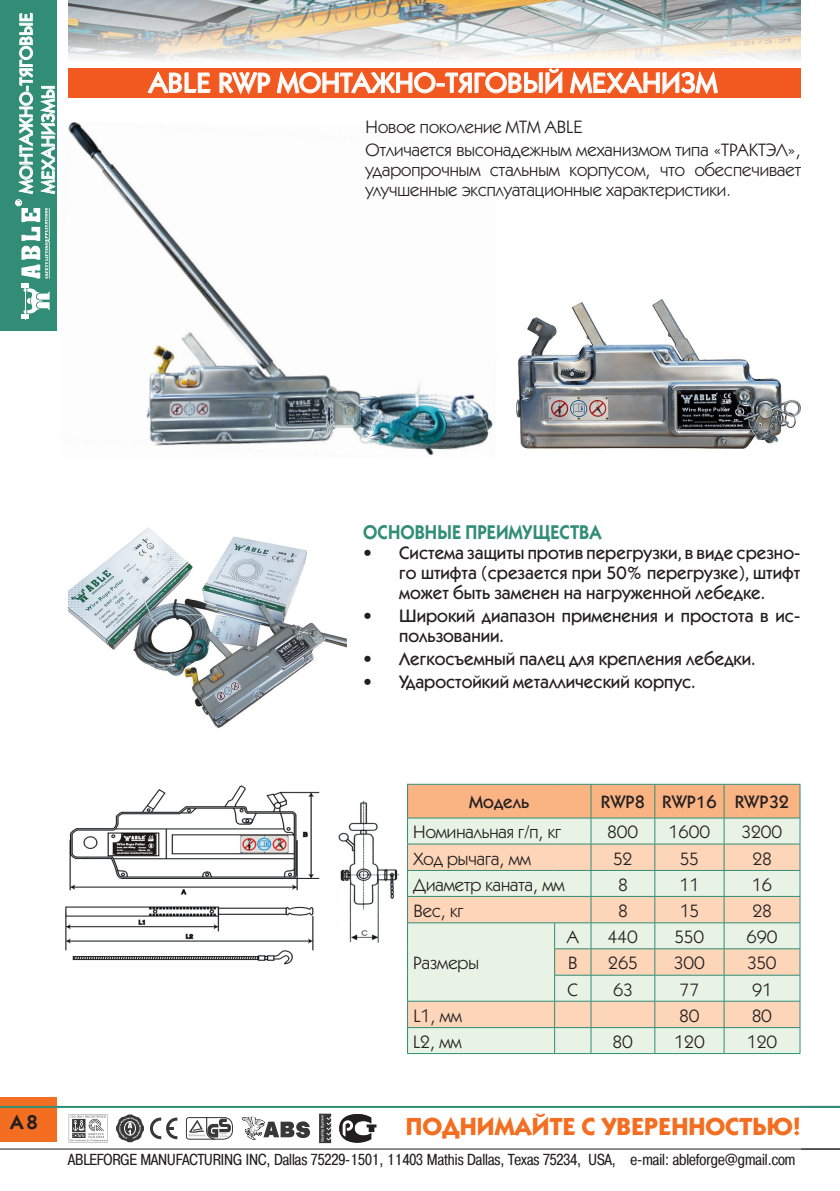
<style>
.page{position:relative;width:840px;height:1191px;background:#fff}
.page>*{position:absolute;margin:0;border:0;box-sizing:border-box;transform-origin:0 0}
.POLOSA{font:500 28px "Kabel C";color:#fff}
.t1{font:700 24.8px "Kabel C";color:#f36e21}
.t2{font:600 20px "Kabel C";letter-spacing:.005em;color:#318d75;scale:.9 1}
.t3{font:600 20px "Kabel C";color:#231f20}
.For_TAB_Zag{font:500 18px/20px "Kabel C";color:#231f20;text-align:justify}
.OSN_9{font:18px/20px "Kabel C";color:#231f20;text-align:justify}
.For_TAB_1{font:18px "Kabel C";color:#231f20}
.Osn{font:500 18px/22px "Kabel C";color:#fff}
.t4{font:15.8px "Pragmatica Cond C";color:#231f20}
</style>
<div class="page">
<div style="left:0;top:1096px;width:56px;height:45px;background:#f36e21"></div>
<div style="left:68px;top:68px;width:731px;height:29px;background:#f15921"></div>
<div style="left:0;top:0;width:57px;height:331px;background:#318d75"></div>
<div style="left:15px;top:199px;width:7px;height:7px;border:1px solid #fff;border-radius:50%"></div>
<hr style="left:25px;top:283px;width:1px;height:36px;background:#fff">
<svg style="left:16px;top:200px;width:34px;height:118px"></svg>
<svg style="left:150px;top:1117px;width:27px;height:22px"></svg>
<svg style="left:186px;top:1117px;width:47px;height:22px"></svg>
<svg style="left:116px;top:1114px;width:28px;height:28px"></svg>
<svg style="left:69px;top:1114px;width:38px;height:28px"></svg>
<svg style="left:319px;top:1113px;width:12px;height:30px"></svg>
<svg style="left:241px;top:1116px;width:69px;height:24px"></svg>
<hr style="left:0;top:1106px;width:839px;height:2px;background:#318d75">
<hr style="left:0;top:1148px;width:839px;height:1px;background:#231f20">
<svg style="left:339px;top:1114px;width:37px;height:28px"></svg>
<img style="left:68px;top:0;width:732px;height:61px">
<svg style="left:147px;top:71px;width:64px;height:23px"></svg>
<svg style="left:219px;top:68px;width:343px;height:26px"></svg>
<svg style="left:569px;top:71px;width:149px;height:23px"></svg>
<div style="left:364px;top:655px;width:6px;height:7px;border:1px solid #fff;border-radius:50%"></div>
<hr style="left:407px;top:783px;width:147px;height:1px;background:#318d75">
<hr style="left:554px;top:783px;width:36px;height:1px;background:#318d75">
<hr style="left:590px;top:783px;width:64px;height:1px;background:#318d75">
<hr style="left:654px;top:783px;width:69px;height:1px;background:#318d75">
<hr style="left:723px;top:783px;width:77px;height:1px;background:#318d75">
<svg style="left:407px;top:784px;width:393px;height:269px"></svg>
<hr style="left:407px;top:1053px;width:147px;height:1px;background:#318d75">
<hr style="left:554px;top:1053px;width:36px;height:1px;background:#318d75">
<hr style="left:590px;top:1053px;width:64px;height:1px;background:#318d75">
<hr style="left:654px;top:1053px;width:69px;height:1px;background:#318d75">
<hr style="left:723px;top:1053px;width:76px;height:1px;background:#318d75">
<img style="left:66px;top:785px;width:334px;height:180px">
<img style="left:68px;top:122px;width:425px;height:334px">
<svg style="left:18px;top:12px;width:16px;height:182px"></svg>
<svg style="left:40px;top:85px;width:16px;height:109px"></svg>
<img style="left:516px;top:299px;width:284px;height:149px">
<img style="left:68px;top:527px;width:278px;height:201px">
<p class="Osn" style="left:14px;top:193px;width:183px;rotate:-90deg">МОНТАЖНО-ТЯГОВЫЕ<br>МЕХАНИЗМЫ</p>
<p class="POLOSA" style="left:149px;top:66px;width:570px">ABLE RWP МОНТАЖНО-ТЯГОВЫЙ МЕХАНИЗМ</p>
<p class="OSN_9" style="left:365px;top:116px;width:218px">Новое поколение МТМ ABLE</p>
<p class="OSN_9" style="left:365px;top:139px;width:437px">Отличается высонадежным механизмом типа «ТРАКТЭЛ», ударопрочным стальным корпусом, что обеспечивает улучшенные эксплуатационные характеристики.</p>
<p class="t2" style="left:363px;top:521px;width:266px">ОСНОВНЫЕ ПРЕИМУЩЕСТВА</p>
<p class="For_TAB_Zag" style="left:399px;top:542px;width:402px;text-indent:-36px">• Система защиты против перегрузки, в виде срезно&shy;го штифта (срезается при 50% перегрузке), штифт может быть заменен на нагруженной лебедке.</p>
<p class="For_TAB_Zag" style="left:399px;top:605px;width:402px;text-indent:-36px">• Широкий диапазон применения и простота в ис&shy;пользовании.</p>
<p class="For_TAB_Zag" style="left:363px;top:648px;width:393px">• Легкосъемный палец для крепления лебедки.</p>
<p class="For_TAB_Zag" style="left:363px;top:671px;width:334px">• Ударостойкий металлический корпус.</p>
<p class="t3" style="left:10px;top:1111px;width:29px">A8</p>
<p class="For_TAB_Zag" style="left:469px;top:791px;width:61px">Модель</p>
<p class="For_TAB_Zag" style="left:600px;top:791px;width:46px">RWP8</p>
<p class="For_TAB_Zag" style="left:662px;top:791px;width:56px">RWP16</p>
<p class="For_TAB_Zag" style="left:734px;top:791px;width:56px">RWP32</p>
<p class="For_TAB_1" style="left:413px;top:821px;width:149px">Номинальная г/п, кг</p>
<p class="For_TAB_1" style="left:607px;top:821px;width:32px">800</p>
<p class="For_TAB_1" style="left:668px;top:821px;width:43px">1600</p>
<p class="For_TAB_1" style="left:741px;top:821px;width:42px">3200</p>
<p class="For_TAB_1" style="left:413px;top:847px;width:119px">Ход рычага, мм</p>
<p class="For_TAB_1" style="left:613px;top:847px;width:21px">52</p>
<p class="For_TAB_1" style="left:679px;top:847px;width:20px">55</p>
<p class="For_TAB_1" style="left:752px;top:847px;width:20px">28</p>
<p class="For_TAB_1" style="left:413px;top:873px;width:153px">Диаметр каната, мм</p>
<p class="For_TAB_1" style="left:618px;top:873px;width:11px">8</p>
<p class="For_TAB_1" style="left:679px;top:873px;width:21px">11</p>
<p class="For_TAB_1" style="left:751px;top:873px;width:22px">16</p>
<p class="For_TAB_1" style="left:413px;top:899px;width:52px">Вес, кг</p>
<p class="For_TAB_1" style="left:618px;top:899px;width:11px">8</p>
<p class="For_TAB_1" style="left:679px;top:899px;width:21px">15</p>
<p class="For_TAB_1" style="left:752px;top:899px;width:20px">28</p>
<p class="For_TAB_1" style="left:413px;top:952px;width:67px">Размеры</p>
<p class="For_TAB_1" style="left:566px;top:926px;width:14px">А</p>
<p class="For_TAB_1" style="left:607px;top:926px;width:32px">440</p>
<p class="For_TAB_1" style="left:674px;top:926px;width:31px">550</p>
<p class="For_TAB_1" style="left:746px;top:926px;width:33px">690</p>
<p class="For_TAB_1" style="left:567px;top:952px;width:11px">B</p>
<p class="For_TAB_1" style="left:608px;top:952px;width:31px">265</p>
<p class="For_TAB_1" style="left:673px;top:952px;width:32px">300</p>
<p class="For_TAB_1" style="left:747px;top:952px;width:31px">350</p>
<p class="For_TAB_1" style="left:567px;top:978px;width:12px">С</p>
<p class="For_TAB_1" style="left:612px;top:978px;width:21px">63</p>
<p class="For_TAB_1" style="left:679px;top:978px;width:21px">77</p>
<p class="For_TAB_1" style="left:751px;top:978px;width:22px">91</p>
<p class="For_TAB_1" style="left:413px;top:1004px;width:50px">L1, мм</p>
<p class="For_TAB_1" style="left:679px;top:1004px;width:21px">80</p>
<p class="For_TAB_1" style="left:751px;top:1004px;width:21px">80</p>
<p class="For_TAB_1" style="left:413px;top:1030px;width:50px">L2, мм</p>
<p class="For_TAB_1" style="left:612px;top:1030px;width:21px">80</p>
<p class="For_TAB_1" style="left:673px;top:1030px;width:32px">120</p>
<p class="For_TAB_1" style="left:746px;top:1030px;width:32px">120</p>
<h2 class="t1" style="left:405px;top:1111px;width:396px">ПОДНИМАЙТЕ С УВЕРЕННОСТЬЮ!</h2>
<p class="t4" style="left:68px;top:1150px;width:728px">ABLEFORGE MANUFACTURING INC, Dallas 75229-1501, 11403 Mathis Dallas, Texas 75234, USA, e-mail: ableforge@gmail.com</p>
</div>
